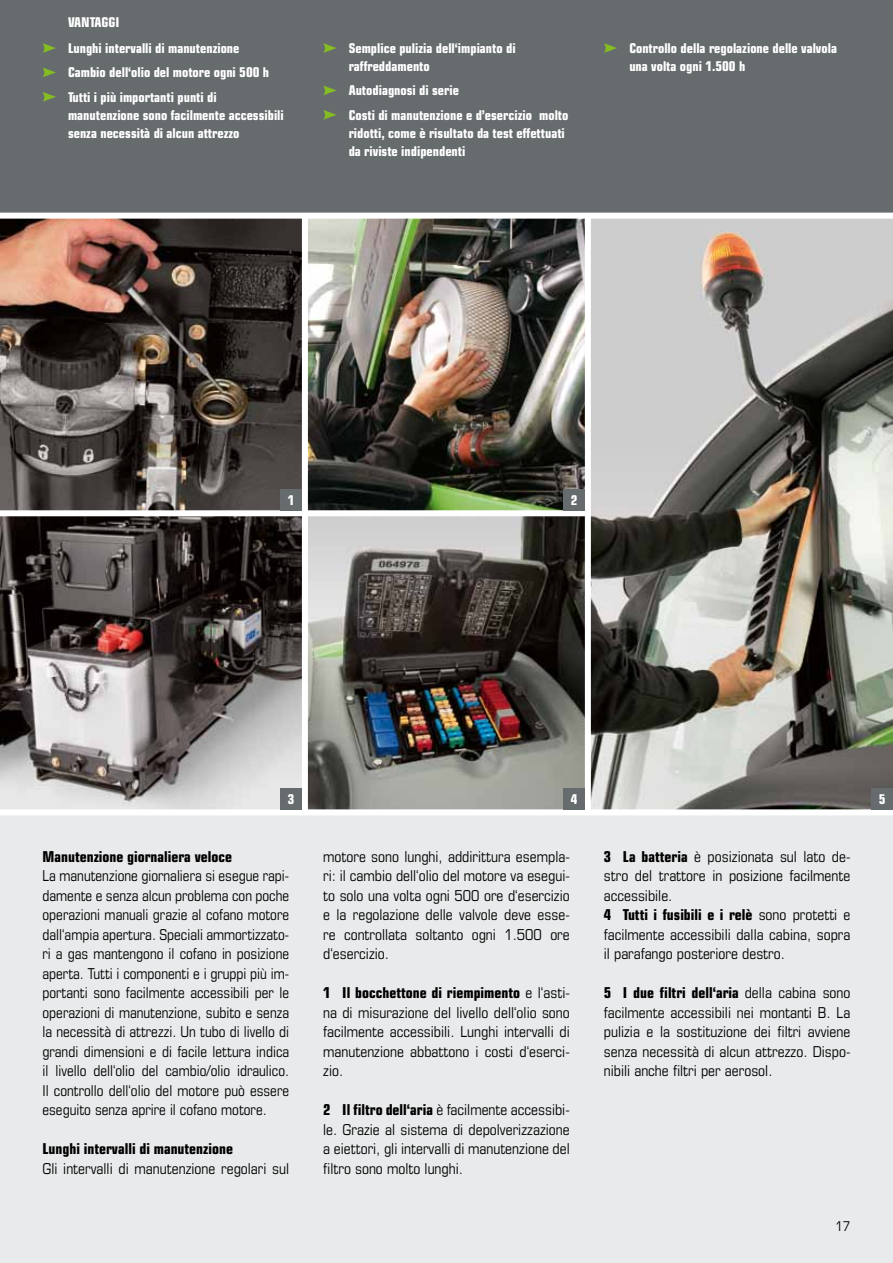
<style>
.page{position:relative;width:893px;height:1263px;background:#e9eaeb}
.page>*{position:absolute;margin:0;border:0;box-sizing:border-box;transform-origin:0 0}
.t1{font:condensed 15px/19.5px "Eurostile";color:#000;text-align:justify}
.t2{font:700 condensed 15px "Eurostile";color:#000}
.t3{font:700 condensed 13.5px/18px "Eurostile";color:#fff}
.t4{font:condensed 13.5px "Eurostile";color:#000}
.s1{font-weight:700}
</style>
<div class="page">
<img style="left:0;top:219px;width:302px;height:291px">
<img style="left:0;top:516px;width:302px;height:293px">
<img style="left:308px;top:516px;width:277px;height:293px">
<img style="left:591px;top:219px;width:302px;height:590px">
<img style="left:308px;top:219px;width:277px;height:291px">
<div style="left:0;top:0;width:893px;height:213px;background:#666c6e"></div>
<div style="left:585px;top:215px;width:6px;height:597px;background:#fff"></div>
<div style="left:0;top:510px;width:589px;height:6px;background:#fff"></div>
<div style="left:0;top:809px;width:893px;height:6px;background:#fff"></div>
<div style="left:0;top:213px;width:893px;height:6px;background:#fff"></div>
<div style="left:302px;top:214px;width:6px;height:599px;background:#fff"></div>
<svg style="left:43px;top:43px;width:13px;height:10px"></svg>
<svg style="left:43px;top:68px;width:13px;height:9px"></svg>
<svg style="left:43px;top:92px;width:13px;height:10px"></svg>
<svg style="left:323px;top:43px;width:13px;height:10px"></svg>
<svg style="left:323px;top:86px;width:14px;height:9px"></svg>
<svg style="left:323px;top:110px;width:14px;height:10px"></svg>
<svg style="left:604px;top:43px;width:13px;height:10px"></svg>
<div style="left:564px;top:489px;width:21px;height:21px;background:#666c6e"></div>
<div style="left:872px;top:788px;width:21px;height:21px;background:#666c6e"></div>
<div style="left:281px;top:489px;width:21px;height:21px;background:#666c6e"></div>
<div style="left:281px;top:788px;width:21px;height:21px;background:#666c6e"></div>
<div style="left:564px;top:788px;width:21px;height:21px;background:#666c6e"></div>
<p class="t3" style="left:68px;top:13px;width:53px">VANTAGGI</p>
<p class="t3" style="left:68px;top:36px;width:203px;line-height:24.5px">Lunghi intervalli di manutenzione<br>Cambio dell‘olio del motore ogni 500 h<br>Tutti i più importanti punti di</p>
<p class="t3" style="left:68px;top:106px;width:217px">manutenzione sono facilmente accessibili senza necessità di alcun attrezzo</p>
<p class="t3" style="left:349px;top:39px;width:168px">Semplice pulizia dell‘impianto di raffreddamento</p>
<p class="t3" style="left:349px;top:78px;width:221px;line-height:24.5px">Autodiagnosi di serie<br>Costi di manutenzione e d’esercizio molto</p>
<p class="t3" style="left:349px;top:124px;width:218px">ridotti, come è risultato da test effettuati da riviste indipendenti</p>
<p class="t3" style="left:629px;top:39px;width:209px">Controllo della regolazione delle valvola una volta ogni 1.500 h</p>
<p class="t3" style="left:288px;top:491px;width:8px">1</p>
<p class="t3" style="left:571px;top:491px;width:8px">2</p>
<p class="t3" style="left:288px;top:790px;width:8px">3</p>
<p class="t3" style="left:571px;top:790px;width:8px">4</p>
<p class="t2" style="left:43px;top:847px;width:191px">Manutenzione giornaliera veloce</p>
<p class="t1" style="left:43px;top:866px;width:248px">La manutenzione giornaliera si esegue rapi&shy;damente e senza alcun problema con poche operazioni manuali grazie al cofano motore dall‘ampia apertura. Speciali ammortizzato&shy;ri a gas mantengono il cofano in posizione aperta. Tutti i componenti e i gruppi più im&shy;portanti sono facilmente accessibili per le operazioni di manutenzione, subito e senza la necessità di attrezzi. Un tubo di livello di grandi dimensioni e di facile lettura indica il livello dell‘olio del cambio/olio idraulico.<br>Il controllo dell‘olio del motore può essere eseguito senza aprire il cofano motore.</p>
<p class="t2" style="left:43px;top:1140px;width:192px">Lunghi intervalli di manutenzione</p>
<p class="t1" style="left:43px;top:1158px;width:248px">Gli intervalli di manutenzione regolari sul</p>
<p class="t1" style="left:323px;top:846px;width:248px">motore sono lunghi, addirittura esempla&shy;ri: il cambio dell‘olio del motore va esegui&shy;to solo una volta ogni 500 ore d‘esercizio e la regolazione delle valvole deve esse&shy;re controllata soltanto ogni 1.500 ore d‘esercizio.</p>
<p class="t1" style="left:323px;top:983px;width:248px"><span class="s1">1 Il bocchettone di riempimento</span> e l‘asti&shy;na di misurazione del livello dell‘olio sono facilmente accessibili. Lunghi intervalli di manutenzione abbattono i costi d‘eserci&shy;zio.</p>
<p class="t1" style="left:323px;top:1100px;width:248px"><span class="s1">2 Il filtro dell‘aria</span> è facilmente accessibi&shy;le. Grazie al sistema di depolverizzazione a eiettori, gli intervalli di manutenzione del filtro sono molto lunghi.</p>
<p class="t1" style="left:604px;top:846px;width:248px;text-align:left"><span class="s1">3 La batteria</span> è posizionata sul lato de&shy;stro del trattore in posizione facilmente accessibile.<br><span class="s1">4 Tutti i fusibili e i relè</span> sono protetti e facilmente accessibili dalla cabina, sopra il parafango posteriore destro.</p>
<p class="t1" style="left:604px;top:983px;width:248px"><span class="s1">5 I due filtri dell‘aria</span> della cabina sono facilmente accessibili nei montanti B. La pulizia e la sostituzione dei filtri avviene senza necessità di alcun attrezzo. Dispo&shy;nibili anche filtri per aerosol.</p>
<p class="t4" style="left:835px;top:1218px;width:17px">17</p>
<p class="t3" style="left:879px;top:790px;width:8px">5</p>
</div>
